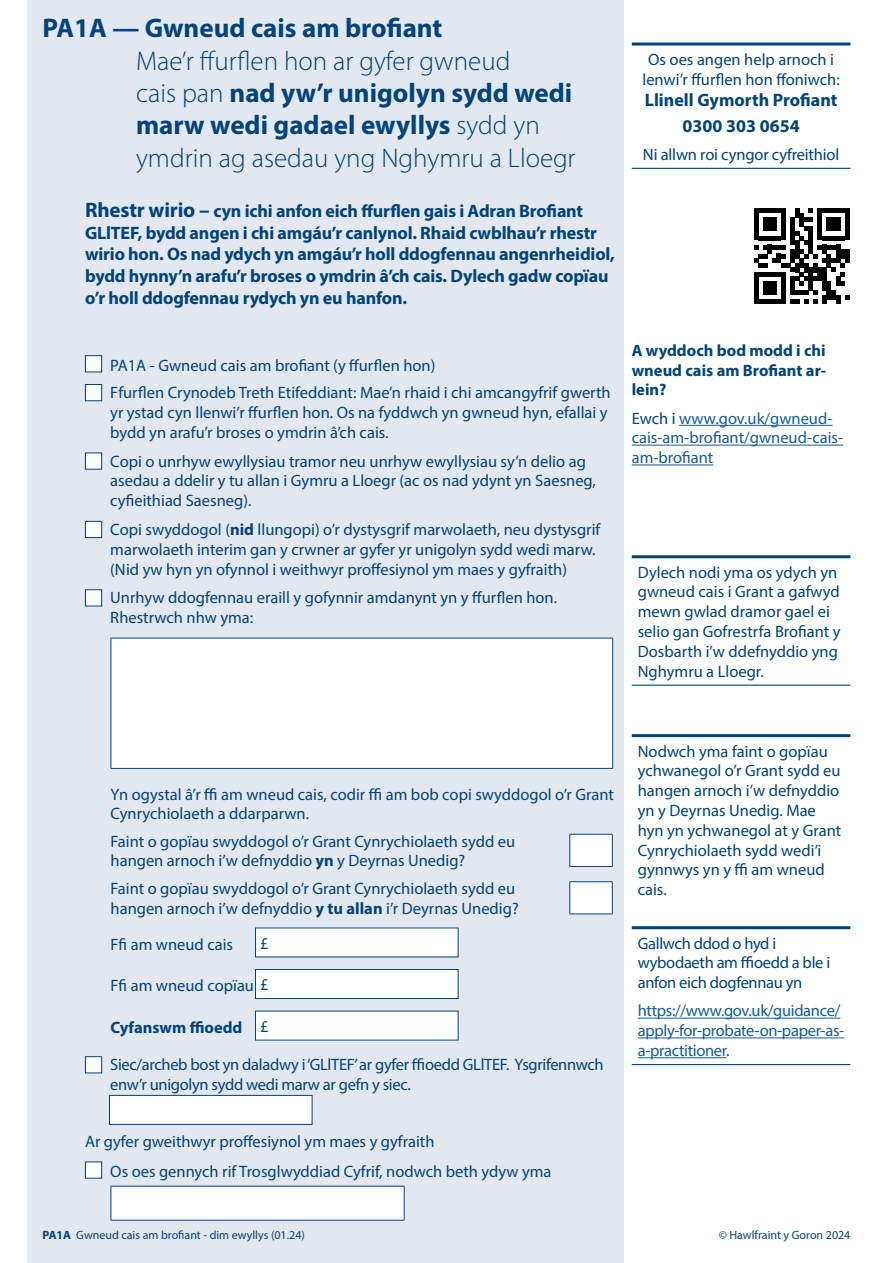
<style>
.page{position:relative;width:893px;height:1263px;background:#fff}
.page>*{position:absolute;margin:0;border:0;box-sizing:border-box;transform-origin:0 0}
.t1{font:300 27px/32.4px "Myriad Pro";color:#00447a}
.t2{font:700 27px "Myriad Pro";color:#00447a}
.t3{font:700 18px/21.6px "Myriad Pro";letter-spacing:-.01em;color:#00447a;text-align:center}
.t4{font:16.5px/19.8px "Myriad Pro";color:#00447a}
.t5{font:16.5px/19.8px "Myriad Pro";letter-spacing:-.02em;color:#00447a}
.t6{font:16.5px/19.8px "Myriad Pro";letter-spacing:-.02em;color:#165b9a}
.t7{font:16.5px/19.8px "Myriad Pro";color:#165b9a}
.t8{font:700 16.5px/19.8px "Myriad Pro";color:#00447a;text-align:justify}
.t9{font:12px "Myriad Pro";color:#00447a}
.s1{font-weight:700}
.s2{font-size:21px}
.s3{color:#00447a}
.s4{font-weight:400}
</style>
<div class="page">
<div style="left:27px;top:0;width:596px;height:1263px;background:#e3e7f0"></div>
<hr style="left:632px;top:43px;width:218px;height:3px;background:#00447a">
<hr style="left:632px;top:168px;width:218px;height:1px;background:#00447a">
<div style="left:85px;top:355px;width:17px;height:17px;background:#fff;border:1px solid #00447a"></div>
<div style="left:85px;top:384px;width:17px;height:17px;background:#fff;border:1px solid #00447a"></div>
<div style="left:85px;top:452px;width:17px;height:18px;background:#fff;border:1px solid #00447a"></div>
<div style="left:85px;top:521px;width:17px;height:17px;background:#fff;border:1px solid #00447a"></div>
<div style="left:85px;top:589px;width:17px;height:17px;background:#fff;border:1px solid #00447a"></div>
<div style="left:111px;top:638px;width:502px;height:130px;background:#fff"></div>
<hr style="left:111px;top:638px;width:502px;height:1px;background:#00447a">
<hr style="left:111px;top:638px;width:1px;height:130px;background:#00447a">
<hr style="left:612px;top:638px;width:1px;height:130px;background:#00447a">
<hr style="left:111px;top:768px;width:502px;height:1px;background:#00447a">
<div style="left:570px;top:834px;width:42px;height:32px;background:#fff"></div>
<hr style="left:569px;top:834px;width:44px;height:1px;background:#00447a">
<hr style="left:569px;top:835px;width:1px;height:31px;background:#00447a">
<hr style="left:612px;top:835px;width:1px;height:31px;background:#00447a">
<hr style="left:569px;top:866px;width:44px;height:1px;background:#00447a">
<div style="left:570px;top:882px;width:42px;height:32px;background:#fff"></div>
<hr style="left:569px;top:881px;width:44px;height:1px;background:#00447a">
<hr style="left:569px;top:882px;width:1px;height:31px;background:#00447a">
<hr style="left:612px;top:882px;width:1px;height:31px;background:#00447a">
<hr style="left:569px;top:913px;width:44px;height:1px;background:#00447a">
<div style="left:255px;top:928px;width:203px;height:29px;background:#fff"></div>
<div style="left:255px;top:969px;width:203px;height:29px;background:#fff"></div>
<div style="left:255px;top:969px;width:203px;height:30px;border:1px solid #00447a"></div>
<div style="left:255px;top:1011px;width:203px;height:29px;background:#fff"></div>
<div style="left:85px;top:1056px;width:17px;height:17px;background:#fff;border:1px solid #00447a"></div>
<div style="left:85px;top:1161px;width:17px;height:17px;background:#fff;border:1px solid #00447a"></div>
<div style="left:111px;top:1186px;width:293px;height:34px;background:#fff"></div>
<hr style="left:111px;top:1186px;width:294px;height:1px;background:#00447a">
<hr style="left:111px;top:1186px;width:1px;height:34px;background:#00447a">
<hr style="left:404px;top:1186px;width:1px;height:34px;background:#00447a">
<hr style="left:111px;top:1220px;width:294px;height:1px;background:#00447a">
<hr style="left:632px;top:926px;width:218px;height:3px;background:#00447a">
<hr style="left:632px;top:1064px;width:218px;height:1px;background:#00447a">
<hr style="left:638px;top:1018px;width:202px;height:1px;background:#165b9a">
<hr style="left:638px;top:1037px;width:206px;height:1px;background:#165b9a">
<hr style="left:638px;top:1057px;width:88px;height:1px;background:#165b9a">
<hr style="left:632px;top:555px;width:218px;height:3px;background:#00447a">
<hr style="left:632px;top:685px;width:218px;height:1px;background:#00447a">
<hr style="left:679px;top:425px;width:153px;height:1px;background:#165b9a">
<hr style="left:632px;top:445px;width:211px;height:1px;background:#165b9a">
<hr style="left:632px;top:464px;width:81px;height:1px;background:#165b9a">
<hr style="left:632px;top:734px;width:218px;height:3px;background:#00447a">
<svg style="left:754px;top:208px;width:95px;height:96px"></svg>
<div style="left:109px;top:1095px;width:203px;height:30px;background:#fff;border:1px solid #00447a"></div>
<h1 class="t2" style="left:43px;top:11px;width:401px">PA1A — Gwneud cais am brofiant</h1>
<h1 class="t1" style="left:136px;top:44px;width:441px">Mae’r ffurflen hon ar gyfer gwneud<br>cais pan <span class="s1">nad yw’r unigolyn sydd wedi marw wedi gadael ewyllys</span> sydd yn ymdrin ag asedau yng Nghymru a Lloegr</h1>
<p class="t3" style="left:85px;top:200px;width:531px;text-align:left"><span class="s2">Rhestr wirio –</span> cyn ichi anfon eich ffurflen gais i Adran Brofiant GLlTEF, bydd angen i chi amgáu’r canlynol. Rhaid cwblhau’r rhestr wirio hon. Os nad ydych yn amgáu’r holl ddogfennau angenrheidiol, bydd hynny’n arafu’r broses o ymdrin â’ch cais. Dylech gadw copïau o’r holl ddogfennau rydych yn eu hanfon.</p>
<p class="t4" style="left:110px;top:351px;width:502px;line-height:27.3px">PA1A - Gwneud cais am brofiant (y ffurflen hon)<br>Ffurflen Crynodeb Treth Etifeddiant: Mae’n rhaid i chi amcangyfrif gwerth</p>
<p class="t4" style="left:110px;top:402px;width:499px">yr ystad cyn llenwi’r ffurflen hon. Os na fyddwch yn gwneud hyn, efallai y bydd yn arafu’r broses o ymdrin â’ch cais.</p>
<p class="t4" style="left:110px;top:451px;width:487px">Copi o unrhyw ewyllysiau tramor neu unrhyw ewyllysiau sy’n delio ag asedau a ddelir y tu allan i Gymru a Lloegr (ac os nad ydynt yn Saesneg, cyfieithiad Saesneg).</p>
<p class="t4" style="left:110px;top:519px;width:492px">Copi swyddogol (<span class="s1">nid</span> llungopi) o’r dystysgrif marwolaeth, neu dystysgrif marwolaeth interim gan y crwner ar gyfer yr unigolyn sydd wedi marw. (Nid yw hyn yn ofynnol i weithwyr proffesiynol ym maes y gyfraith)</p>
<p class="t4" style="left:110px;top:588px;width:448px">Unrhyw ddogfennau eraill y gofynnir amdanynt yn y ffurflen hon.<br>Rhestrwch nhw yma:</p>
<p class="t4" style="left:642px;top:49px;width:199px;text-align:center">Os oes angen help arnoch i lenwi’r ffurflen hon ffoniwch:</p>
<p class="t3" style="left:645px;top:87px;width:194px;line-height:25.2px">Llinell Gymorth Profiant<br>0300 303 0654</p>
<p class="t4" style="left:643px;top:144px;width:198px">Ni allwn roi cyngor cyfreithiol</p>
<p class="t8" style="left:632px;top:340px;width:196px">A wyddoch bod modd i chi wneud cais am Brofiant ar&shy;lein?</p>
<p class="t7" style="left:632px;top:408px;width:213px"><span class="s3">Ewch i</span> www.gov.uk/gwneud&shy;cais-am-brofiant/gwneud-cais&shy;am-brofiant</p>
<p class="t4" style="left:638px;top:562px;width:204px">Dylech nodi yma os ydych yn gwneud cais i Grant a gafwyd mewn gwlad dramor gael ei selio gan Gofrestrfa Brofiant y<br>Dosbarth i’w ddefnyddio yng<br>Nghymru a Lloegr.</p>
<p class="t4" style="left:111px;top:784px;width:505px">Yn ogystal â’r ffi am wneud cais, codir ffi am bob copi swyddogol o’r Grant<br>Cynrychiolaeth a ddarparwn.</p>
<p class="t4" style="left:111px;top:831px;width:406px">Faint o gopïau swyddogol o’r Grant Cynrychiolaeth sydd eu hangen arnoch i’w defnyddio <span class="s1">yn</span> y Deyrnas Unedig?</p>
<p class="t4" style="left:111px;top:878px;width:410px">Faint o gopïau swyddogol o’r Grant Cynrychiolaeth sydd eu hangen arnoch i’w defnyddio <span class="s1">y tu allan</span> i’r Deyrnas Unedig?</p>
<p class="t4" style="left:111px;top:934px;width:124px">Ffi am wneud cais</p>
<p class="t4" style="left:260px;top:933px;width:10px">£</p>
<p class="t4" style="left:111px;top:976px;width:160px">Ffi am wneud copïau £</p>
<p class="t8" style="left:111px;top:1017px;width:160px">Cyfanswm ffioedd <span class="s4">£</span></p>
<p class="t5" style="left:110px;top:1054px;width:495px">Siec/archeb bost yn daladwy i ‘GLlTEF’ ar gyfer ffioedd GLlTEF. Ysgrifennwch enw’r unigolyn sydd wedi marw ar gefn y siec.</p>
<p class="t4" style="left:110px;top:1126px;width:443px;line-height:30.3px;text-indent:-25px">Ar gyfer gweithwyr proffesiynol ym maes y gyfraith<br>Os oes gennych rif Trosglwyddiad Cyfrif, nodwch beth ydyw yma</p>
<p class="t4" style="left:638px;top:741px;width:205px">Nodwch yma faint o gopïau ychwanegol o’r Grant sydd eu hangen arnoch i’w defnyddio yn y Deyrnas Unedig. Mae hyn yn ychwanegol at y Grant<br>Cynrychiolaeth sydd wedi’i gynnwys yn y ffi am wneud cais.</p>
<p class="t5" style="left:638px;top:933px;width:194px">Gallwch ddod o hyd i wybodaeth am ffioedd a ble i anfon eich dogfennau yn</p>
<p class="t6" style="left:638px;top:1001px;width:208px">https://www.gov.uk/guidance/ apply-for-probate-on-paper-as&shy;a-practitioner<span class="s3">.</span></p>
<p class="t9" style="left:43px;top:1227px;width:264px"><span class="s1">PA1A</span> Gwneud cais am brofiant - dim ewyllys (01.24)</p>
<p class="t9" style="left:719px;top:1227px;width:133px">© Hawlfraint y Goron 2024</p>
</div>
